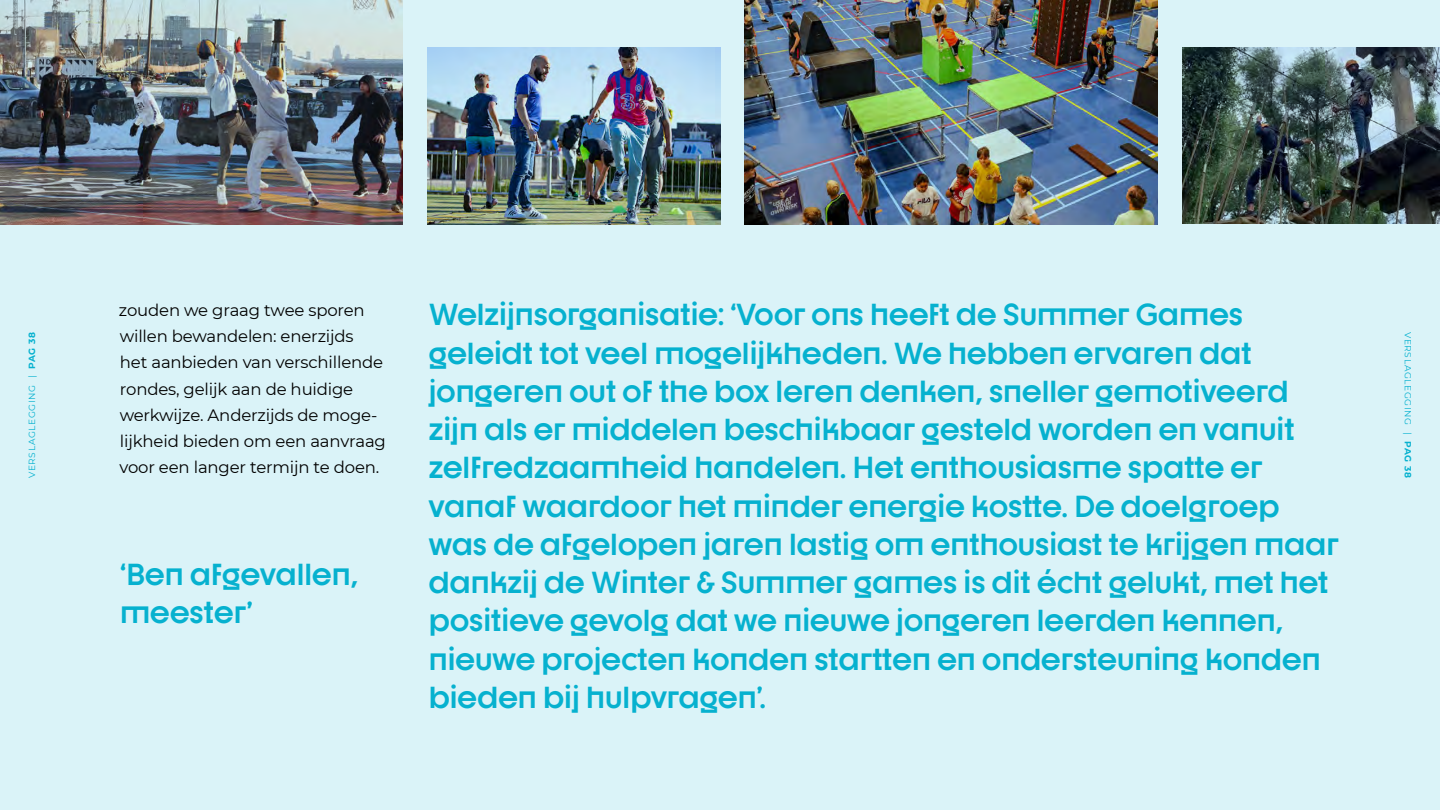
<style>
.page{position:relative;width:1440px;height:810px;background:#daf3f8}
.page>*{position:absolute;margin:0;border:0;box-sizing:border-box;transform-origin:0 0}
.t1{font:700 30px/38.2px "Dystopian";color:#06b1cf}
.t2{font:16.5px/26.2px "Montserrat";letter-spacing:-.01em;color:#000}
.t3{font:9px "Montserrat";letter-spacing:.07em;color:#06b1cf}
.s1{font-weight:700}
</style>
<div class="page">
<img style="left:744px;top:0;width:413px;height:224px">
<img style="left:0;top:0;width:403px;height:225px">
<img style="left:428px;top:47px;width:292px;height:178px">
<img style="left:1182px;top:47px;width:258px;height:177px">
<p class="t1" style="left:429px;top:295px;width:911px">Welzijnsorganisatie: ‘Voor ons heeft de Summer Games geleidt tot veel mogelijkheden. We hebben ervaren dat jongeren out of the box leren denken, sneller gemotiveerd zijn als er middelen beschikbaar gesteld worden en vanuit zelfredzaamheid handelen. Het enthousiasme spatte er vanaf waardoor het minder energie kostte. De doelgroep was de afgelopen jaren lastig om enthousiast te krijgen maar dankzij de Winter &amp; Summer games is dit écht gelukt, met het positieve gevolg dat we nieuwe jongeren leerden kennen, nieuwe projecten konden startten en ondersteuning konden bieden bij hulpvragen’.</p>
<p class="t2" style="left:119px;top:296px;width:268px">zouden we graag twee sporen willen bewandelen: enerzijds<br>het aanbieden van verschillende rondes, gelijk aan de huidige werkwijze. Anderzijds de moge&shy;lijkheid bieden om een aanvraag voor een langer termijn te doen.</p>
<p class="t3" style="left:26px;top:478px;width:148px;rotate:-90deg">VERSLAGLEGGING | <span class="s1">PAG 38</span></p>
<p class="t3" style="left:1414px;top:332px;width:148px;rotate:90deg">VERSLAGLEGGING | <span class="s1">PAG 38</span></p>
<p class="t1" style="left:120px;top:554px;width:239px">‘Ben afgevallen, meester’</p>
</div>
